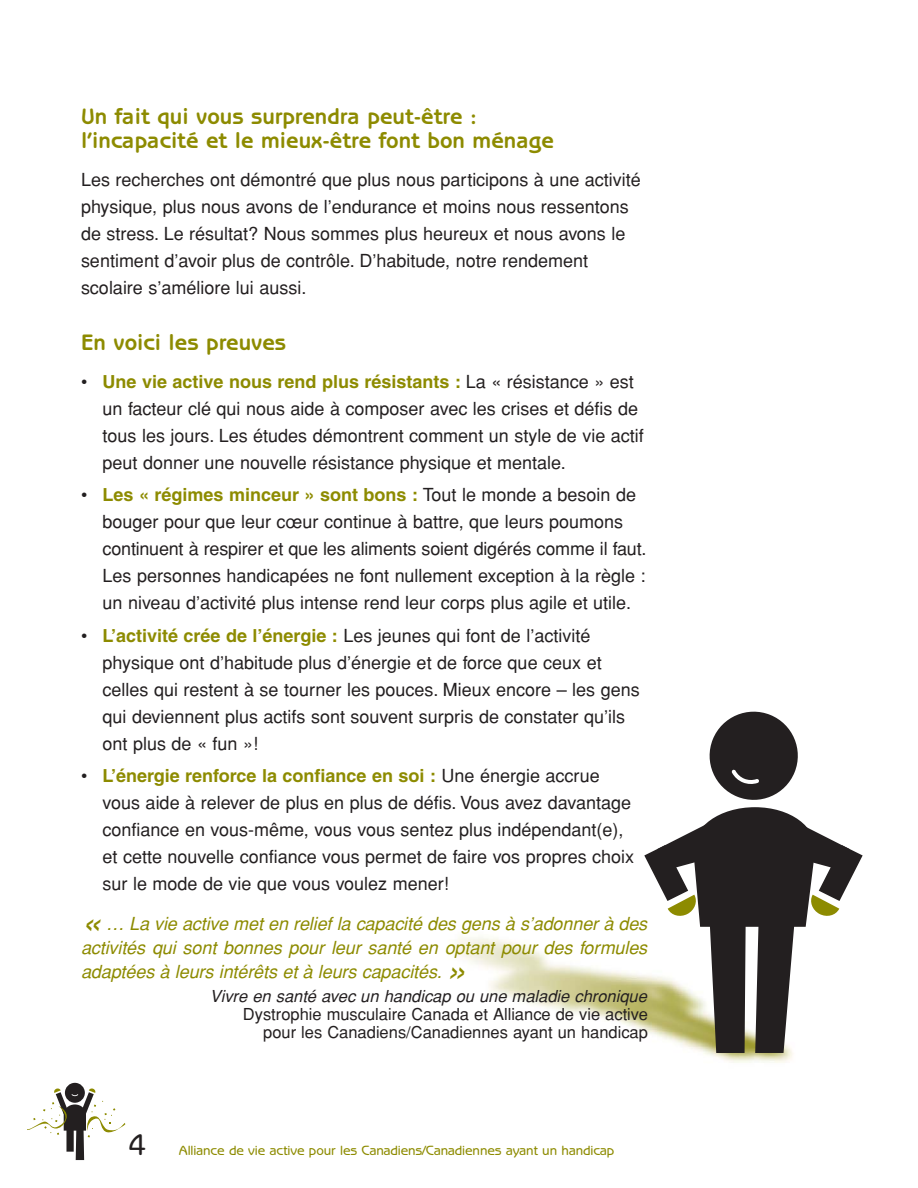
<style>
.page{position:relative;width:918px;height:1188px;background:#fff}
.page>*{position:absolute;margin:0;border:0;box-sizing:border-box;transform-origin:0 0}
.t1{font:500 30px "Benguiat Gothic";color:#231f20}
.t2{font:700 22.5px/24px "Benguiat Gothic";color:#8d8b00}
.t3{font:18px/27px "Helvetica";color:#231f20}
.t4{font:italic 18px/24px "Helvetica";color:#8d8b00;text-align:justify}
.t5{font:16.5px/18px "Helvetica";color:#231f20;text-align:right}
.t6{font:italic 16.5px "Helvetica";color:#231f20}
.t7{font:500 13.5px "Benguiat Gothic";letter-spacing:-.005em;color:#8d8b00}
.s1{font-weight:700;color:#8d8b00}
.s2{font-size:36px}
</style>
<div class="page">
<img style="left:456px;top:936px;width:337px;height:127px">
<svg style="left:644px;top:712px;width:219px;height:341px"></svg>
<div style="left:65px;top:1083px;width:20px;height:20px;background:#231f20;border-radius:50%"></div>
<svg style="left:27px;top:1088px;width:98px;height:72px"></svg>
<p class="t2" style="left:81px;top:106px;width:474px">Un fait qui vous surprendra peut-être : l’incapacité et le mieux-être font bon ménage</p>
<p class="t3" style="left:81px;top:168px;width:561px">Les recherches ont démontré que plus nous participons à une activité physique, plus nous avons de l’endurance et moins nous ressentons de stress. Le résultat? Nous sommes plus heureux et nous avons le sentiment d’avoir plus de contrôle. D’habitude, notre rendement scolaire s’améliore lui aussi.</p>
<p class="t2" style="left:81px;top:333px;width:207px">En voici les preuves</p>
<p class="t3" style="left:103px;top:370px;width:543px;text-indent:-22px">• <span class="s1">Une vie active nous rend plus résistants :</span> La « résistance » est un facteur clé qui nous aide à composer avec les crises et défis de tous les jours. Les études démontrent comment un style de vie actif peut donner une nouvelle résistance physique et mentale.</p>
<p class="t3" style="left:103px;top:483px;width:545px;text-indent:-22px">• <span class="s1">Les « régimes minceur » sont bons :</span> Tout le monde a besoin de bouger pour que leur cœur continue à battre, que leurs poumons continuent à respirer et que les aliments soient digérés comme il faut.<br>Les personnes handicapées ne font nullement exception à la règle : un niveau d’activité plus intense rend leur corps plus agile et utile.</p>
<p class="t3" style="left:103px;top:624px;width:539px;text-indent:-22px">• <span class="s1">L’activité crée de l’énergie :</span> Les jeunes qui font de l’activité physique ont d’habitude plus d’énergie et de force que ceux et celles qui restent à se tourner les pouces. Mieux encore – les gens qui deviennent plus actifs sont souvent surpris de constater qu’ils ont plus de « fun »!</p>
<p class="t3" style="left:103px;top:764px;width:533px;text-indent:-22px">• <span class="s1">L’énergie renforce la confiance en soi :</span> Une énergie accrue vous aide à relever de plus en plus de défis. Vous avez davantage confiance en vous-même, vous vous sentez plus indépendant(e), et cette nouvelle confiance vous permet de faire vos propres choix sur le mode de vie que vous voulez mener!</p>
<p class="t4" style="left:81px;top:914px;width:571px"><span class="s2">«</span>… La vie active met en relief la capacité des gens à s’adonner à des activités qui sont bonnes pour leur santé en optant pour des formules adaptées à leurs intérêts et à leurs capacités. <span class="s2">»</span></p>
<p class="t6" style="left:210px;top:990px;width:442px">Vivre en santé avec un handicap ou une maladie chronique</p>
<p class="t5" style="left:243px;top:1007px;width:407px">Dystrophie musculaire Canada et Alliance de vie active pour les Canadiens/Canadiennes ayant un handicap</p>
<h1 class="t1" style="left:128px;top:1133px;width:20px">4</h1>
<p class="t7" style="left:179px;top:1145px;width:437px">Alliance de vie active pour les Canadiens/Canadiennes ayant un handicap</p>
</div>
